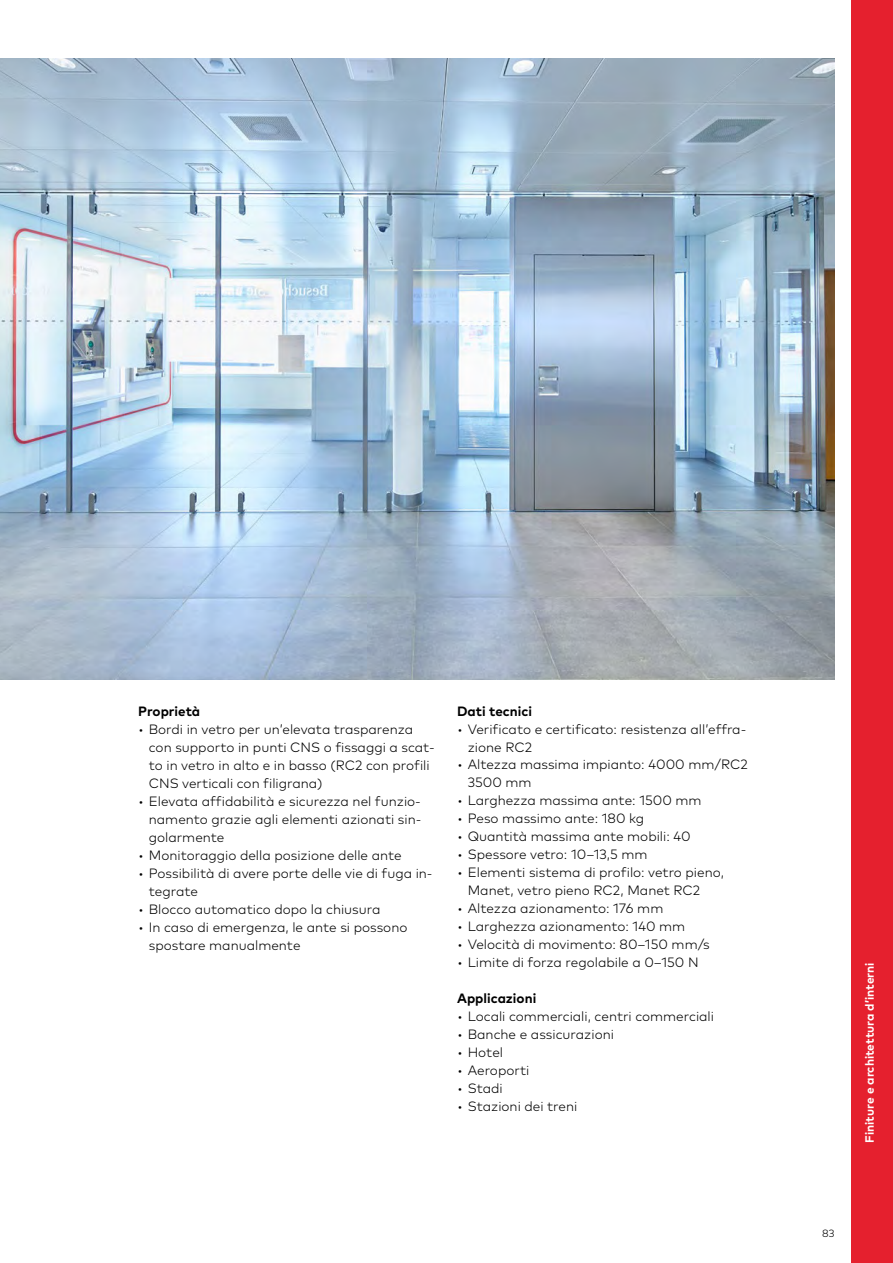
<style>
.page{position:relative;width:893px;height:1263px;background:#fff}
.page>*{position:absolute;margin:0;border:0;box-sizing:border-box;transform-origin:0 0}
.t1{font:300 13.5px/18px "Mark Pro";color:#000}
.t2{font:700 13.5px "Mark Pro";color:#000}
.t3{font:700 12px "Mark Pro";color:#fff}
.t4{font:300 10.5px "Mark Pro";color:#000}
</style>
<div class="page">
<div style="left:852px;top:0;width:41px;height:1263px;background:#e5202e"></div>
<img style="left:0;top:58px;width:834px;height:622px">
<p class="t2" style="left:138px;top:700px;width:63px">Proprietà</p>
<p class="t1" style="left:149px;top:719px;width:288px;text-indent:-11px">• Bordi in vetro per un’elevata trasparenza con supporto in punti CNS o fissaggi a scat&shy;to in vetro in alto e in basso (RC2 con profili CNS verticali con filigrana)</p>
<p class="t1" style="left:149px;top:791px;width:274px;text-align:justify;text-indent:-11px">• Elevata affidabilità e sicurezza nel funzio&shy;namento grazie agli elementi azionati sin&shy;golarmente</p>
<p class="t1" style="left:138px;top:845px;width:265px">• Monitoraggio della posizione delle ante</p>
<p class="t1" style="left:149px;top:863px;width:285px;text-indent:-11px">• Possibilità di avere porte delle vie di fuga in&shy;tegrate</p>
<p class="t1" style="left:138px;top:899px;width:244px">• Blocco automatico dopo la chiusura</p>
<p class="t1" style="left:149px;top:917px;width:260px;text-indent:-11px">• In caso di emergenza, le ante si possono spostare manualmente</p>
<p class="t2" style="left:457px;top:700px;width:76px">Dati tecnici</p>
<p class="t1" style="left:468px;top:719px;width:280px;text-indent:-11px">• Verificato e certificato: resistenza all’effra&shy;zione RC2</p>
<p class="t1" style="left:468px;top:755px;width:282px;text-indent:-11px">• Altezza massima impianto: 4000 mm/RC2<br>3500 mm</p>
<p class="t1" style="left:457px;top:791px;width:246px">• Larghezza massima ante: 1500 mm</p>
<p class="t1" style="left:457px;top:809px;width:189px">• Peso massimo ante: 180 kg</p>
<p class="t1" style="left:457px;top:827px;width:235px">• Quantità massima ante mobili: 40</p>
<p class="t1" style="left:457px;top:845px;width:192px">• Spessore vetro: 10–13,5 mm</p>
<p class="t1" style="left:468px;top:863px;width:258px;text-indent:-11px">• Elementi sistema di profilo: vetro pieno,<br>Manet, vetro pieno RC2, Manet RC2</p>
<p class="t1" style="left:457px;top:899px;width:208px">• Altezza azionamento: 176 mm</p>
<p class="t1" style="left:457px;top:917px;width:230px">• Larghezza azionamento: 140 mm</p>
<p class="t1" style="left:457px;top:935px;width:254px">• Velocità di movimento: 80–150 mm/s</p>
<p class="t1" style="left:457px;top:953px;width:243px">• Limite di forza regolabile a 0–150 N</p>
<p class="t2" style="left:457px;top:988px;width:81px">Applicazioni</p>
<p class="t1" style="left:457px;top:1007px;width:258px">• Locali commerciali, centri commerciali</p>
<p class="t1" style="left:457px;top:1025px;width:158px">• Banche e assicurazioni</p>
<p class="t1" style="left:457px;top:1043px;width:48px">• Hotel</p>
<p class="t1" style="left:457px;top:1061px;width:74px">• Aeroporti</p>
<p class="t1" style="left:457px;top:1079px;width:47px">• Stadi</p>
<p class="t1" style="left:457px;top:1097px;width:122px">• Stazioni dei treni</p>
<p class="t3" style="left:861px;top:1143px;width:182px;rotate:-90deg">Finiture e architettura d’interni</p>
<p class="t4" style="left:822px;top:1225px;width:14px">83</p>
</div>
